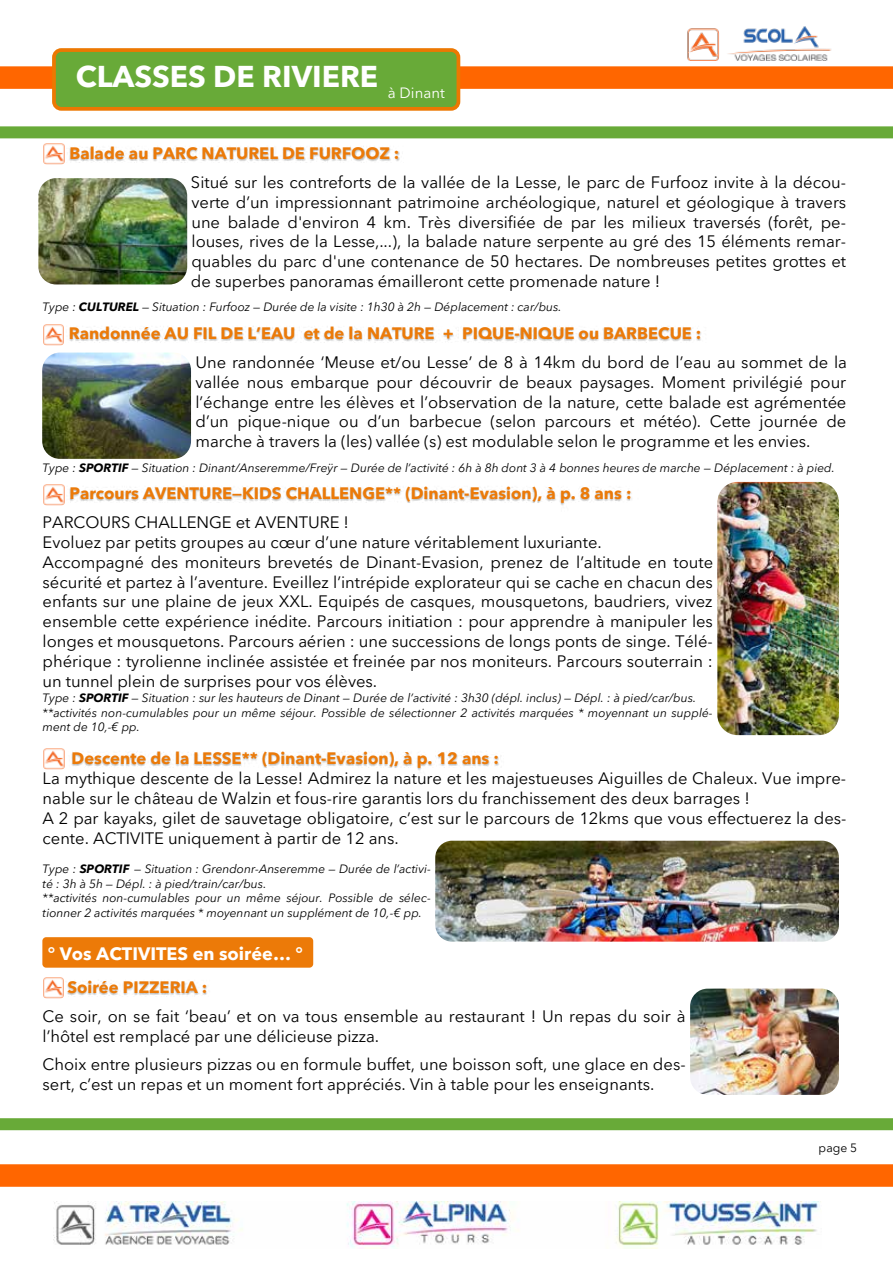
<style>
.page{position:relative;width:893px;height:1263px;background:#fff}
.page>*{position:absolute;margin:0;border:0;box-sizing:border-box;transform-origin:0 0}
.t1{font:700 30px "Avenir Next LT Pro";color:#fff}
.t2{font:700 18px "Avenir Next LT Pro";color:#fff}
.t3{font:16.65px "Avenir Next LT Pro";color:#000}
.t4{font:16.5px/19.8px "Avenir Next LT Pro";color:#000}
.t5{font:700 16.5px "Avenir Next LT Pro";color:#ec7a08}
.t6{font:15px "Avenir Next LT Pro";color:#fff}
.t7{font:italic 12px/14.4px "Avenir Next LT Pro";color:#000}
.t8{font:12px "Avenir Next LT Pro";color:#000}
.s1{font-weight:700}
</style>
<div class="page">
<div style="left:0;top:66px;width:893px;height:23px;background:#f60"></div>
<div style="left:0;top:1164px;width:893px;height:23px;background:#f60"></div>
<div style="left:0;top:126px;width:893px;height:12px;background:#68aa38"></div>
<div style="left:0;top:1118px;width:893px;height:12px;background:#68aa38"></div>
<img style="left:58px;top:138px;width:357px;height:27px">
<img style="left:57px;top:327px;width:187px;height:26px">
<img style="left:248px;top:329px;width:1px;height:12px">
<img style="left:249px;top:326px;width:254px;height:17px">
<img style="left:503px;top:328px;width:5px;height:13px">
<img style="left:508px;top:327px;width:182px;height:16px">
<img style="left:690px;top:328px;width:11px;height:13px">
<img style="left:58px;top:487px;width:162px;height:19px">
<img style="left:220px;top:487px;width:10px;height:14px">
<img style="left:230px;top:487px;width:222px;height:16px">
<img style="left:452px;top:491px;width:6px;height:10px">
<img style="left:458px;top:487px;width:162px;height:19px">
<img style="left:620px;top:491px;width:12px;height:10px">
<img style="left:45px;top:769px;width:15px;height:1px">
<img style="left:60px;top:752px;width:249px;height:18px">
<img style="left:309px;top:756px;width:6px;height:10px">
<img style="left:315px;top:751px;width:175px;height:20px">
<img style="left:494px;top:756px;width:5px;height:10px">
<img style="left:311px;top:937px;width:3px;height:14px">
<img style="left:311px;top:951px;width:3px;height:17px">
<img style="left:56px;top:981px;width:140px;height:18px">
<img style="left:196px;top:985px;width:11px;height:10px">
<img style="left:31px;top:1118px;width:44px;height:13px">
<img style="left:43px;top:142px;width:22px;height:22px">
<img style="left:43px;top:324px;width:22px;height:21px">
<img style="left:43px;top:748px;width:22px;height:21px">
<img style="left:53px;top:1202px;width:767px;height:46px">
<img style="left:687px;top:27px;width:145px;height:33px">
<div style="left:52px;top:48px;width:408px;height:63px;background:#68aa38;border:4px solid #ec7802;border-radius:7px"></div>
<img style="left:42px;top:353px;width:149px;height:106px">
<img style="left:43px;top:484px;width:22px;height:21px">
<img style="left:717px;top:482px;width:122px;height:253px">
<img style="left:435px;top:841px;width:404px;height:101px">
<img style="left:38px;top:178px;width:149px;height:106px">
<div style="left:42px;top:937px;width:271px;height:31px;background:#ec7a08;border-radius:4px"></div>
<img style="left:43px;top:977px;width:22px;height:21px">
<img style="left:690px;top:988px;width:149px;height:107px">
<h1 class="t1" style="left:76px;top:58px;width:370px">CLASSES DE RIVIERE <sub>à</sub> <sub>Dinant</sub></h1>
<p class="t6" style="left:336px;top:82px;width:82px">côte BELGE</p>
<p class="t5" style="left:69px;top:143px;width:331px">Balade au PARC NATUREL DE FURFOOZ :</p>
<p class="t4" style="left:191px;top:172px;width:657px;text-align:justify">Situé sur les contreforts de la vallée de la Lesse, le parc de Furfooz invite à la décou&shy;verte d’un impressionnant patrimoine archéologique, naturel et géologique à travers une balade d'environ 4 km. Très diversifiée de par les milieux traversés (forêt, pe&shy;louses, rives de la Lesse,...), la balade nature serpente au gré des 15 éléments remar&shy;quables du parc d'une contenance de 50 hectares. De nombreuses petites grottes et de superbes panoramas émailleront cette promenade nature !</p>
<p class="t7" style="left:43px;top:300px;width:520px">Type : <span class="s1">CULTUREL</span> — Situation : Furfooz — Durée de la visite : 1h30 à 2h — Déplacement : car/bus.</p>
<p class="t5" style="left:69px;top:323px;width:634px">Randonnée AU FIL DE L’EAU et de la NATURE + PIQUE-NIQUE ou BARBECUE :</p>
<p class="t4" style="left:195px;top:352px;width:653px">Une randonnée ‘Meuse et/ou Lesse’ de 8 à 14km du bord de l’eau au sommet de la vallée nous embarque pour découvrir de beaux paysages. Moment privilégié pour</p>
<p class="t3" style="left:195px;top:392px;width:652px">l’échange entre les élèves et l’observation de la nature, cette balade est agrémentée</p>
<p class="t4" style="left:195px;top:412px;width:652px">d’un pique-nique ou d’un barbecue (selon parcours et météo). Cette journée de marche à travers la (les) vallée (s) est modulable selon le programme et les envies.</p>
<p class="t7" style="left:43px;top:460px;width:794px">Type : <span class="s1">SPORTIF</span> — Situation : Dinant/Anseremme/Freÿr — Durée de l’activité : 6h à 8h dont 3 à 4 bonnes heures de marche — Déplacement : à pied.</p>
<p class="t5" style="left:69px;top:483px;width:564px">Parcours AVENTURE—KIDS CHALLENGE** (Dinant-Evasion), à p. 8 ans :</p>
<p class="t4" style="left:43px;top:513px;width:672px">PARCOURS CHALLENGE et AVENTURE !<br>Evoluez par petits groupes au cœur d’une nature véritablement luxuriante.<br>Accompagné des moniteurs brevetés de Dinant-Evasion, prenez de l’altitude en toute sécurité et partez à l’aventure. Eveillez l’intrépide explorateur qui se cache en chacun des enfants sur une plaine de jeux XXL. Equipés de casques, mousquetons, baudriers, vivez ensemble cette expérience inédite. Parcours initiation : pour apprendre à manipuler les longes et mousquetons. Parcours aérien : une successions de longs ponts de singe. Télé&shy;phérique : tyrolienne inclinée assistée et freinée par nos moniteurs. Parcours souterrain :</p>
<p class="t3" style="left:43px;top:671px;width:336px">un tunnel plein de surprises pour vos élèves.</p>
<p class="t7" style="left:43px;top:691px;width:672px">Type : <span class="s1">SPORTIF</span> — Situation : sur les hauteurs de Dinant — Durée de l’activité : 3h30 (dépl. inclus) — Dépl. : à pied/car/bus. **activités non-cumulables pour un même séjour. Possible de sélectionner 2 activités marquées * moyennant un supplé&shy;ment de 10,-€ pp.</p>
<p class="t5" style="left:72px;top:748px;width:429px">Descente de la LESSE** (Dinant-Evasion), à p. 12 ans :</p>
<p class="t4" style="left:43px;top:768px;width:805px">La mythique descente de la Lesse! Admirez la nature et les majestueuses Aiguilles de Chaleux. Vue impre&shy;nable sur le château de Walzin et fous-rire garantis lors du franchissement des deux barrages !<br>A 2 par kayaks, gilet de sauvetage obligatoire, c’est sur le parcours de 12kms que vous effectuerez la des&shy;cente. ACTIVITE uniquement à partir de 12 ans.</p>
<p class="t7" style="left:43px;top:862px;width:390px">Type : <span class="s1">SPORTIF</span> — Situation : Grendonr-Anseremme — Durée de l’activi&shy;té : 3h à 5h — Dépl. : à pied/train/car/bus.<br>**activités non-cumulables pour un même séjour. Possible de sélec&shy;tionner 2 activités marquées * moyennant un supplément de 10,-€ pp.</p>
<p class="t2" style="left:48px;top:943px;width:257px">° Vos ACTIVITES en soirée… °</p>
<p class="t5" style="left:67px;top:977px;width:141px">Soirée PIZZERIA :</p>
<p class="t4" style="left:43px;top:1006px;width:644px">Ce soir, on se fait ‘beau’ et on va tous ensemble au restaurant ! Un repas du soir à l’hôtel est remplacé par une délicieuse pizza.</p>
<p class="t4" style="left:43px;top:1055px;width:645px">Choix entre plusieurs pizzas ou en formule buffet, une boisson soft, une glace en des&shy;sert, c’est un repas et un moment fort appréciés. Vin à table pour les enseignants.</p>
<p class="t8" style="left:819px;top:1140px;width:40px">page 5</p>
</div>
